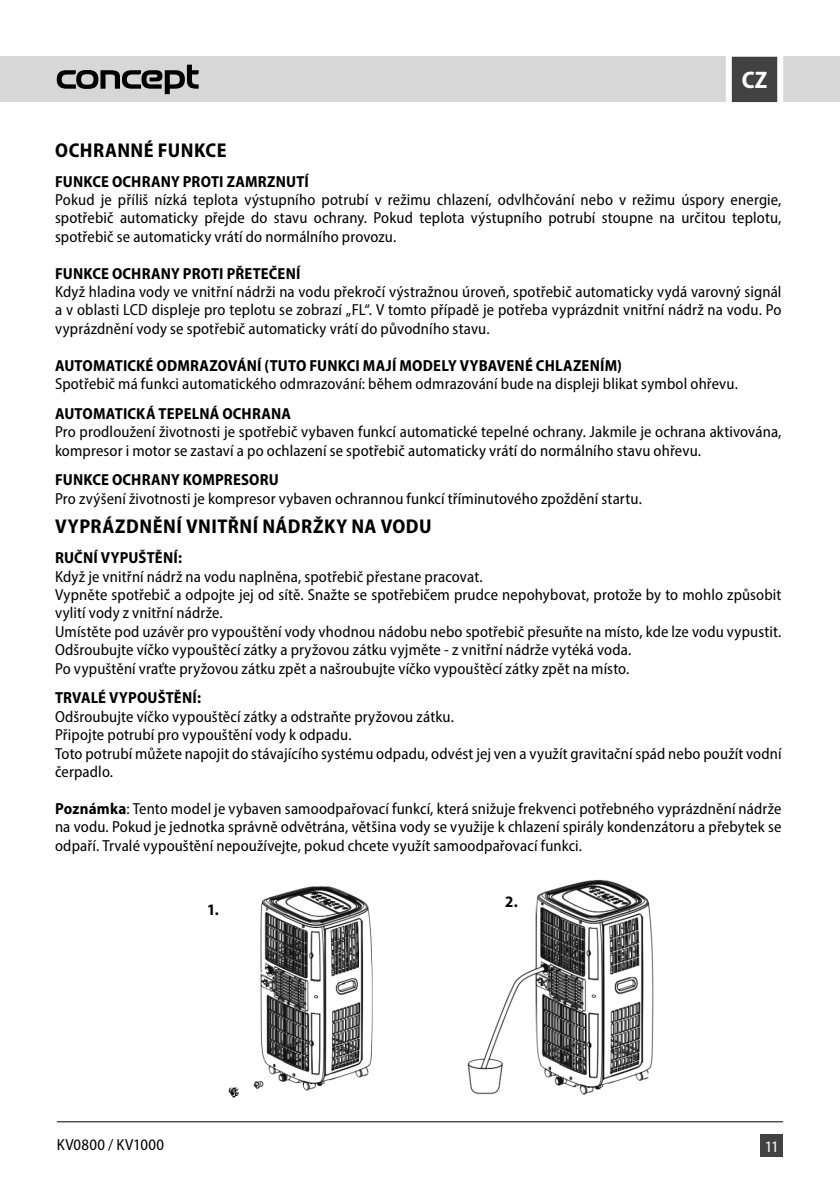
<style>
.page{position:relative;width:840px;height:1191px;background:#fff}
.page>*{position:absolute;margin:0;border:0;box-sizing:border-box;transform-origin:0 0}
.t1{font:700 semi-condensed 24px "Myriad Pro";color:#fff}
.t2{font:700 semi-condensed 20px "Myriad Pro";letter-spacing:.025em;color:#000}
.t3{font:semi-condensed 16px/18.4px "Myriad Pro";letter-spacing:.01em;color:#000;text-align:justify}
.t4{font:700 semi-condensed 16px "Myriad Pro";letter-spacing:.01em;color:#000}
.t5{font:semi-condensed 16px "Myriad Pro";color:#fff}
.s1{font-weight:700}
</style>
<div class="page">
<div style="left:0;top:57px;width:839px;height:45px;background:#d7d7d7"></div>
<div style="left:760px;top:1134px;width:22px;height:23px;background:#424242"></div>
<svg style="left:57px;top:65px;width:141px;height:29px"></svg>
<svg style="left:722px;top:56px;width:63px;height:47px;background:#787878"></svg>
<hr style="left:57px;top:1121px;width:725px;height:1px;background:#000">
<img style="left:228px;top:886px;width:145px;height:212px">
<img style="left:467px;top:879px;width:187px;height:216px">
<h1 class="t1" style="left:741px;top:65px;width:27px">CZ</h1>
<p class="t2" style="left:55px;top:137px;width:173px">OCHRANNÉ FUNKCE</p>
<p class="t4" style="left:55px;top:171px;width:255px">FUNKCE OCHRANY PROTI ZAMRZNUTÍ</p>
<p class="t3" style="left:55px;top:190px;width:727px">Pokud je příliš nízká teplota výstupního potrubí v režimu chlazení, odvlhčování nebo v režimu úspory energie, spotřebič automaticky přejde do stavu ochrany. Pokud teplota výstupního potrubí stoupne na určitou teplotu, spotřebič se automaticky vrátí do normálního provozu.</p>
<p class="t4" style="left:55px;top:263px;width:247px">FUNKCE OCHRANY PROTI PŘETEČENÍ</p>
<p class="t3" style="left:55px;top:282px;width:727px">Když hladina vody ve vnitřní nádrži na vodu překročí výstražnou úroveň, spotřebič automaticky vydá varovný signál a v oblasti LCD displeje pro teplotu se zobrazí „FL“. V tomto případě je potřeba vyprázdnit vnitřní nádrž na vodu. Po vyprázdnění vody se spotřebič automaticky vrátí do původního stavu.</p>
<p class="t4" style="left:55px;top:355px;width:568px">AUTOMATICKÉ ODMRAZOVÁNÍ (TUTO FUNKCI MAJÍ MODELY VYBAVENÉ CHLAZENÍM)</p>
<p class="t3" style="left:55px;top:374px;width:684px">Spotřebič má funkci automatického odmrazování: během odmrazování bude na displeji blikat symbol ohřevu.</p>
<p class="t4" style="left:55px;top:403px;width:237px">AUTOMATICKÁ TEPELNÁ OCHRANA</p>
<p class="t3" style="left:55px;top:422px;width:727px">Pro prodloužení životnosti je spotřebič vybaven funkcí automatické tepelné ochrany. Jakmile je ochrana aktivována, kompresor i motor se zastaví a po ochlazení se spotřebič automaticky vrátí do normálního stavu ohřevu.</p>
<p class="t4" style="left:55px;top:469px;width:225px">FUNKCE OCHRANY KOMPRESORU</p>
<p class="t3" style="left:55px;top:489px;width:588px">Pro zvýšení životnosti je kompresor vybaven ochrannou funkcí tříminutového zpoždění startu.</p>
<p class="t2" style="left:55px;top:514px;width:378px">VYPRÁZDNĚNÍ VNITŘNÍ NÁDRŽKY NA VODU</p>
<p class="t4" style="left:55px;top:547px;width:128px">RUČNÍ VYPUŠTĚNÍ:</p>
<p class="t3" style="left:55px;top:567px;width:727px;text-align:left">Když je vnitřní nádrž na vodu naplněna, spotřebič přestane pracovat.<br>Vypněte spotřebič a odpojte jej od sítě. Snažte se spotřebičem prudce nepohybovat, protože by to mohlo způsobit vylití vody z vnitřní nádrže.<br>Umístěte pod uzávěr pro vypouštění vody vhodnou nádobu nebo spotřebič přesuňte na místo, kde lze vodu vypustit.<br>Odšroubujte víčko vypouštěcí zátky a pryžovou zátku vyjměte - z vnitřní nádrže vytéká voda.<br>Po vypuštění vraťte pryžovou zátku zpět a našroubujte víčko vypouštěcí zátky zpět na místo.</p>
<p class="t4" style="left:55px;top:687px;width:147px">TRVALÉ VYPOUŠTĚNÍ:</p>
<p class="t3" style="left:55px;top:707px;width:727px;text-align:left">Odšroubujte víčko vypouštěcí zátky a odstraňte pryžovou zátku.<br>Připojte potrubí pro vypouštění vody k odpadu.<br>Toto potrubí můžete napojit do stávajícího systému odpadu, odvést jej ven a využít gravitační spád nebo použít vodní čerpadlo.</p>
<p class="t3" style="left:55px;top:799px;width:727px"><span class="s1">Poznámka</span>: Tento model je vybaven samoodpařovací funkcí, která snižuje frekvenci potřebného vyprázdnění nádrže na vodu. Pokud je jednotka správně odvětrána, většina vody se využije k chlazení spirály kondenzátoru a přebytek se odpaří. Trvalé vypouštění nepoužívejte, pokud chcete využít samoodpařovací funkci.</p>
<p class="t4" style="left:207px;top:899px;width:13px">1.</p>
<p class="t4" style="left:505px;top:891px;width:14px">2.</p>
<p class="t3" style="left:57px;top:1135px;width:109px">KV0800 / KV1000</p>
<p class="t3" style="left:57px;top:1135px;width:40px">RK411</p>
<p class="t5" style="left:764px;top:1136px;width:15px">11</p>
</div>
